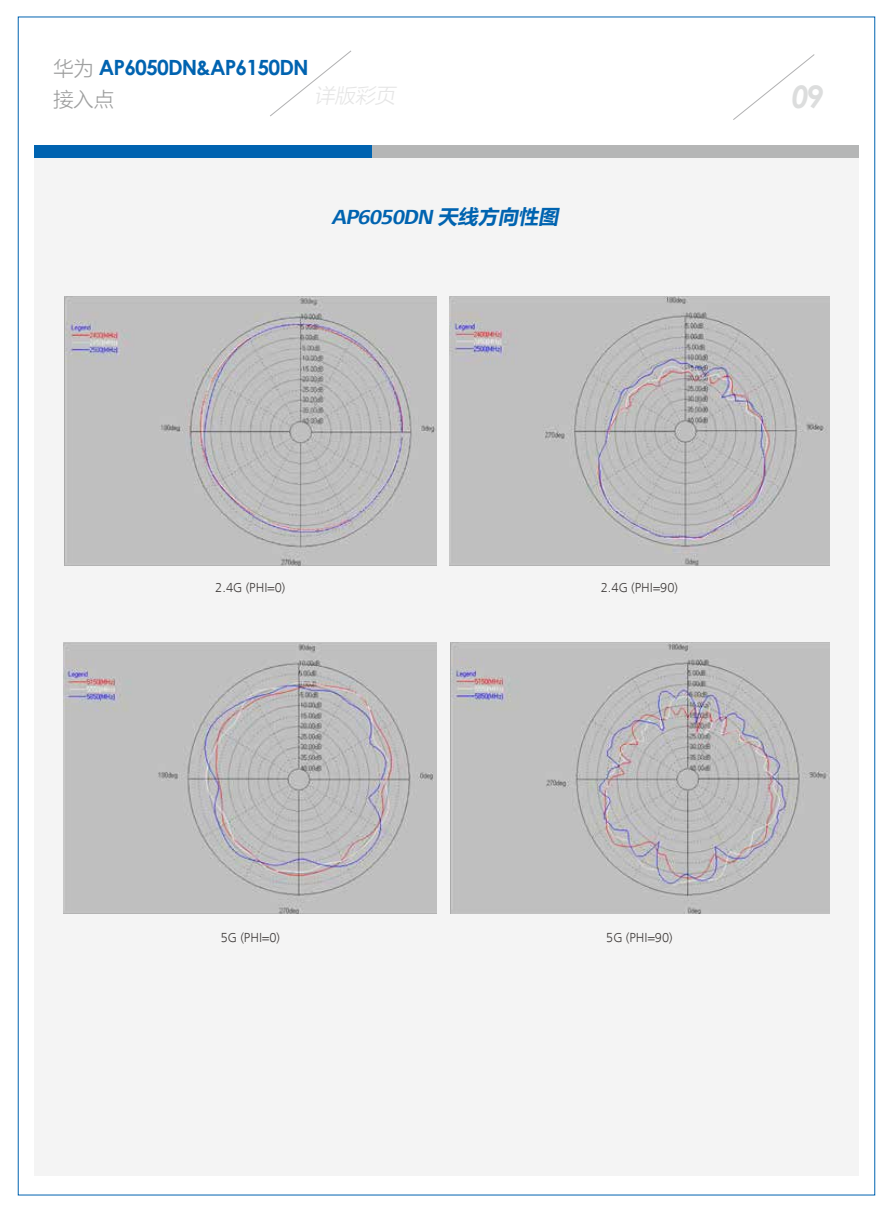
<style>
.page{position:relative;width:893px;height:1212px;background:#fff}
.page>*{position:absolute;margin:0;border:0;box-sizing:border-box;transform-origin:0 0}
.t1{font:italic 700 31.2px "Century Gothic";color:#dcdddd}
.t2{font:700 21px "Century Gothic";letter-spacing:-.04em;color:#0063b0}
.t3{font:italic 700 21px "Frutiger Next LT";color:#0063b0}
.t4{font:italic 21px "FZLTXHK";color:#e6e6e6}
.t5{font:21px "FZLTXHK";color:#9fa0a0}
.t6{font:300 13.5px "Frutiger Next LT";color:#3e3a39}
.s1{font-family:"FZLTXHK";font-weight:400;color:#9fa0a0}
.s2{font-family:"FZLTCHJW GB1 0";font-weight:400}
</style>
<div class="page">
<svg style="left:270px;top:50px;width:82px;height:67px"></svg>
<div style="left:34px;top:151px;width:825px;height:1025px;background:#f4f4f4"></div>
<div style="left:34px;top:145px;width:338px;height:12px;background:#0063b0"></div>
<div style="left:372px;top:145px;width:487px;height:12px;background:#b5b6b6"></div>
<svg style="left:733px;top:54px;width:82px;height:66px"></svg>
<img style="left:64px;top:297px;width:373px;height:269px">
<img style="left:64px;top:643px;width:373px;height:270px">
<img style="left:450px;top:642px;width:379px;height:271px">
<img style="left:450px;top:297px;width:379px;height:269px">
<h2 class="t2" style="left:53px;top:52px;width:257px"><span class="s1">华为</span> AP6050DN&amp;AP6150DN</h2>
<h2 class="t5" style="left:53px;top:88px;width:63px">接入点</h2>
<h2 class="t4" style="left:314px;top:84px;width:87px">详版彩页</h2>
<h1 class="t1" style="left:791px;top:73px;width:34px">09</h1>
<h2 class="t3" style="left:331px;top:205px;width:233px">AP6050DN <span class="s2">天线方向性图</span></h2>
<p class="t6" style="left:215px;top:580px;width:72px">2.4G (PHI=0)</p>
<p class="t6" style="left:601px;top:580px;width:79px">2.4G (PHI=90)</p>
<p class="t6" style="left:221px;top:930px;width:61px">5G (PHI=0)</p>
<p class="t6" style="left:606px;top:930px;width:68px">5G (PHI=90)</p>
</div>
